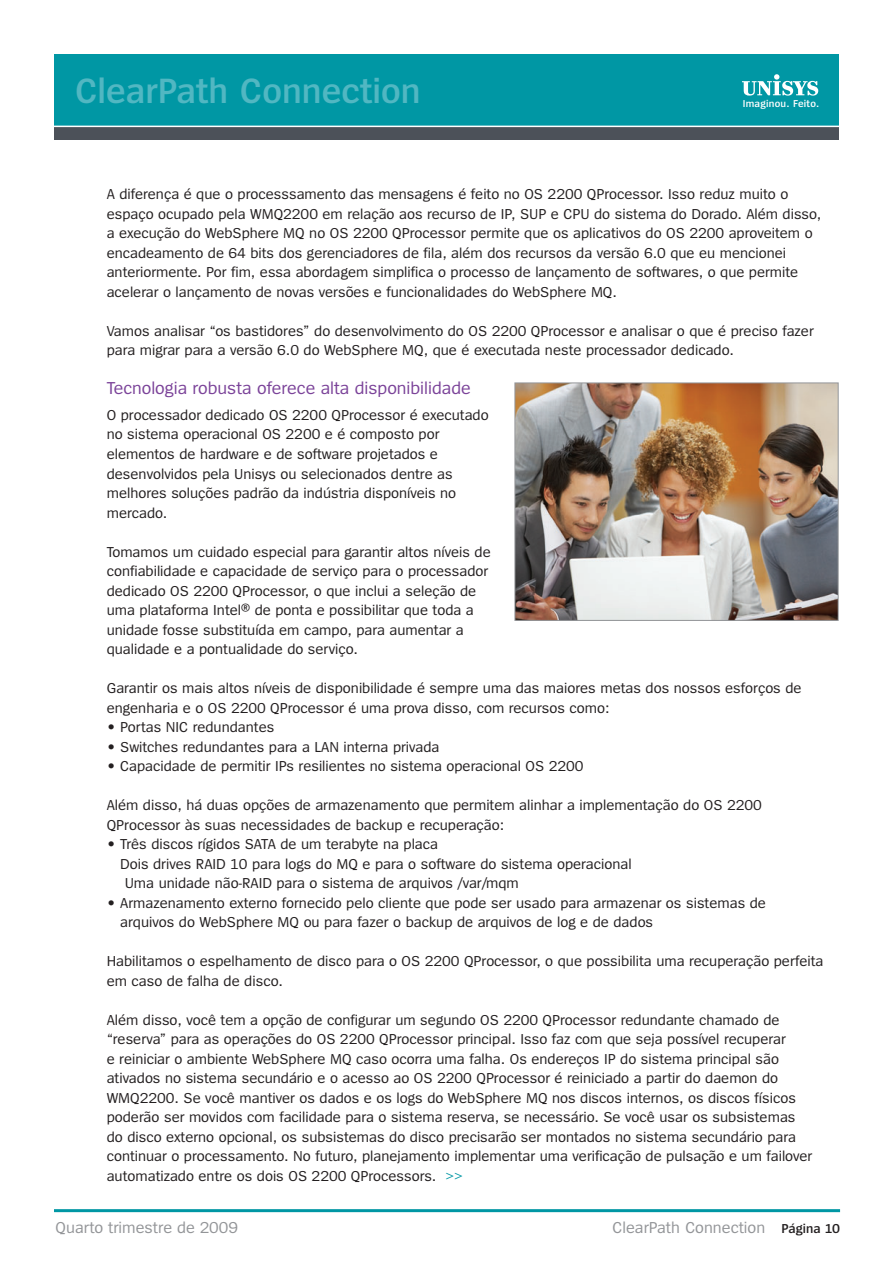
<style>
.page{position:relative;width:893px;height:1263px;background:#fff}
.page>*{position:absolute;margin:0;border:0;box-sizing:border-box;transform-origin:0 0}
.t1{font:600 36.6px "Spiegel";color:#51b7c2}
.t2{font:18px "Spiegel";color:#7b4399}
.t3{font:16.5px "Spiegel";color:#939598}
.t4{font:15px/19.5px "Spiegel";color:#231f20}
.t5{font:600 10.35px "Spiegel";letter-spacing:.02em;color:#fff}
.s1{color:#0097a4}
.s2{font-weight:600;font-size:13.5px;color:#231f20}
</style>
<div class="page">
<div style="left:54px;top:112px;width:784px;height:28px;background:#4c5159"></div>
<div style="left:54px;top:54px;width:784px;height:72px;background:#0097a4"></div>
<svg style="left:742px;top:74px;width:76px;height:22px"></svg>
<hr style="left:54px;top:126px;width:787px;height:1px;background:#fff">
<hr style="left:54px;top:1209px;width:786px;height:3px;background:#0097a4">
<img style="left:516px;top:384px;width:320px;height:235px">
<div style="left:514px;top:382px;width:324px;height:239px;border:1px solid #939598"></div>
<h1 class="t1" style="left:75px;top:73px;width:347px">ClearPath Connection</h1>
<p class="t5" style="left:743px;top:99px;width:78px">Imaginou. Feito.</p>
<p class="t4" style="left:107px;top:185px;width:716px">A diferença é que o processsamento das mensagens é feito no OS 2200 QProcessor. Isso reduz muito o espaço ocupado pela WMQ2200 em relação aos recurso de IP, SUP e CPU do sistema do Dorado. Além disso, a execução do WebSphere MQ no OS 2200 QProcessor permite que os aplicativos do OS 2200 aproveitem o encadeamento de 64 bits dos gerenciadores de fila, além dos recursos da versão 6.0 que eu mencionei anteriormente. Por fim, essa abordagem simplifica o processo de lançamento de softwares, o que permite acelerar o lançamento de novas versões e funcionalidades do WebSphere MQ.</p>
<p class="t4" style="left:107px;top:322px;width:708px">Vamos analisar “os bastidores” do desenvolvimento do OS 2200 QProcessor e analisar o que é preciso fazer para migrar para a versão 6.0 do WebSphere MQ, que é executada neste processador dedicado.</p>
<p class="t2" style="left:107px;top:379px;width:366px">Tecnologia robusta oferece alta disponibilidade</p>
<p class="t4" style="left:107px;top:406px;width:383px">O processador dedicado OS 2200 QProcessor é executado no sistema operacional OS 2200 e é composto por elementos de hardware e de software projetados e desenvolvidos pela Unisys ou selecionados dentre as melhores soluções padrão da indústria disponíveis no mercado.</p>
<p class="t4" style="left:107px;top:542px;width:386px">Tomamos um cuidado especial para garantir altos níveis de confiabilidade e capacidade de serviço para o processador dedicado OS 2200 QProcessor, o que inclui a seleção de uma plataforma Intel® de ponta e possibilitar que toda a unidade fosse substituída em campo, para aumentar a qualidade e a pontualidade do serviço.</p>
<p class="t4" style="left:107px;top:679px;width:696px">Garantir os mais altos níveis de disponibilidade é sempre uma das maiores metas dos nossos esforços de engenharia e o OS 2200 QProcessor é uma prova disso, com recursos como:</p>
<p class="t4" style="left:107px;top:718px;width:169px">• Portas NIC redundantes</p>
<p class="t4" style="left:107px;top:737px;width:334px">• Switches redundantes para a LAN interna privada</p>
<p class="t4" style="left:107px;top:757px;width:478px">• Capacidade de permitir IPs resilientes no sistema operacional OS 2200</p>
<p class="t4" style="left:107px;top:796px;width:657px">Além disso, há duas opções de armazenamento que permitem alinhar a implementação do OS 2200<br>QProcessor às suas necessidades de backup e recuperação:</p>
<p class="t4" style="left:120px;top:835px;width:513px;text-indent:-14px">• Três discos rígidos SATA de um terabyte na placa<br>Dois drives RAID 10 para logs do MQ e para o software do sistema operacional<br>Uma unidade não-RAID para o sistema de arquivos /var/mqm</p>
<p class="t4" style="left:120px;top:893px;width:647px;text-indent:-14px">• Armazenamento externo fornecido pelo cliente que pode ser usado para armazenar os sistemas de arquivos do WebSphere MQ ou para fazer o backup de arquivos de log e de dados</p>
<p class="t4" style="left:107px;top:952px;width:718px">Habilitamos o espelhamento de disco para o OS 2200 QProcessor, o que possibilita uma recuperação perfeita em caso de falha de disco.</p>
<p class="t4" style="left:107px;top:1010px;width:707px">Além disso, você tem a opção de configurar um segundo OS 2200 QProcessor redundante chamado de “reserva” para as operações do OS 2200 QProcessor principal. Isso faz com que seja possível recuperar<br>e reiniciar o ambiente WebSphere MQ caso ocorra uma falha. Os endereços IP do sistema principal são ativados no sistema secundário e o acesso ao OS 2200 QProcessor é reiniciado a partir do daemon do WMQ2200. Se você mantiver os dados e os logs do WebSphere MQ nos discos internos, os discos físicos poderão ser movidos com facilidade para o sistema reserva, se necessário. Se você usar os subsistemas do disco externo opcional, os subsistemas do disco precisarão ser montados no sistema secundário para continuar o processamento. No futuro, planejamento implementar uma verificação de pulsação e um failover automatizado entre os dois OS 2200 QProcessors. <span class="s1">&gt;&gt;</span></p>
<p class="t3" style="left:56px;top:1219px;width:184px">Quarto trimestre de 2009</p>
<p class="t3" style="left:613px;top:1219px;width:229px">ClearPath Connection <span class="s2">Página 10</span></p>
</div>
